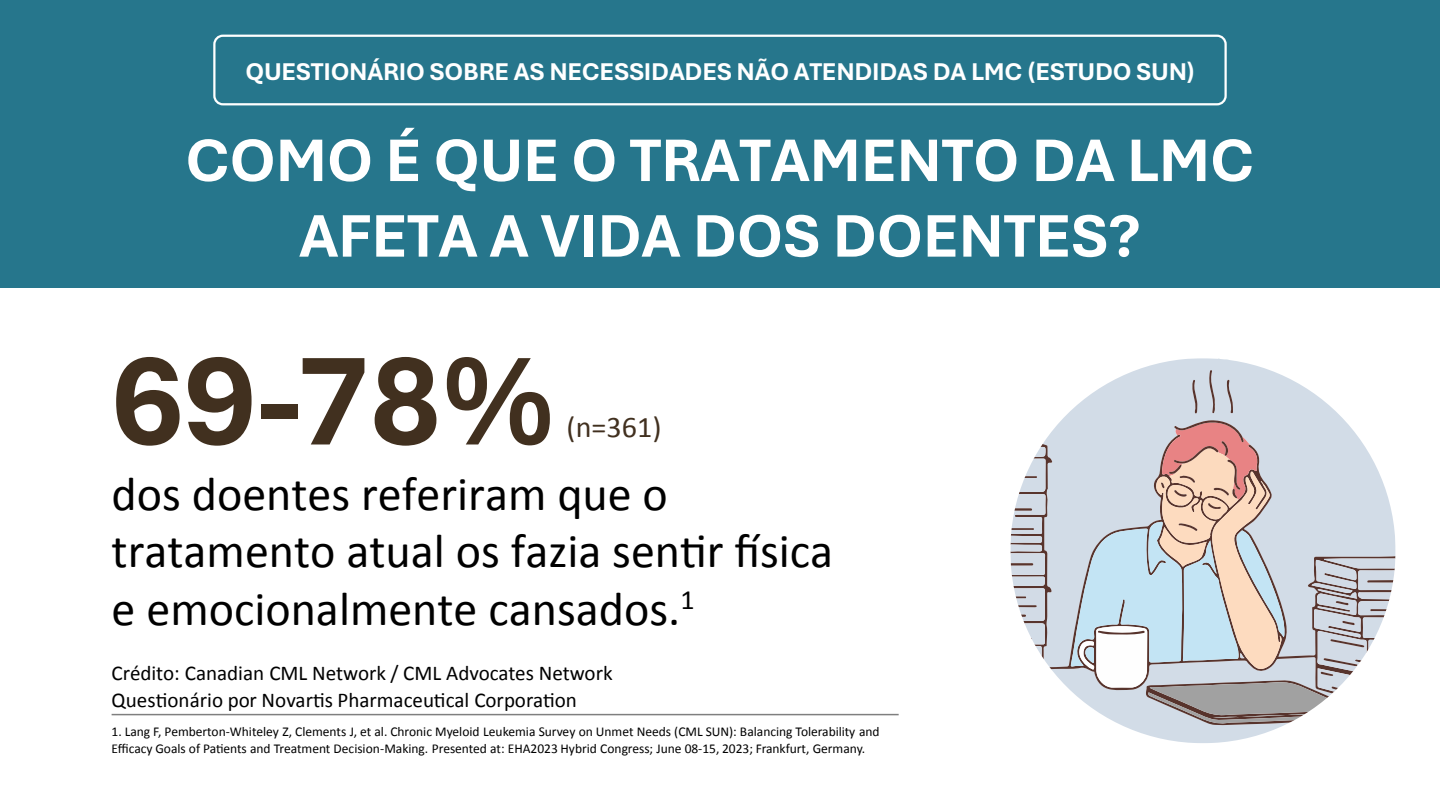
<style>
.page{position:relative;width:1440px;height:810px;background:#26768c}
.page>*{position:absolute;margin:0;border:0;box-sizing:border-box;transform-origin:0 0}
.t1{font:700 135px "Aptos";color:#41301f}
.t2{font:700 63px/75.6px "Aptos";letter-spacing:-.005em;color:#fff;text-align:center}
.t3{font:48px/57.6px "Calibri";color:#000}
.t4{font:30px "Calibri";color:#41301f}
.t5{font:700 25.5px "Aptos";letter-spacing:-.01em;color:#fff}
.t6{font:21px/27px "Calibri";color:#000}
.t7{font:13.5px/17.4px "Calibri";color:#000}
</style>
<div class="page">
<div style="left:0;top:289px;width:1440px;height:521px;background:#fff"></div>
<svg style="left:1010px;top:358px;width:386px;height:385px"></svg>
<hr style="left:112px;top:714px;width:787px;height:1px;background:#7f7f7f">
<div style="left:213px;top:35px;width:1014px;height:70px;border:2px solid #fff;border-radius:9px"></div>
<h3 class="t5" style="left:245px;top:55px;width:950px">QUESTIONÁRIO SOBRE AS NECESSIDADES NÃO ATENDIDAS DA LMC (ESTUDO SUN)</h3>
<h2 class="t2" style="left:185px;top:120px;width:1071px">COMO É QUE O TRATAMENTO DA LMC<br>AFETA A VIDA DOS DOENTES?</h2>
<h1 class="t1" style="left:112px;top:308px;width:445px">69-78%</h1>
<h3 class="t4" style="left:567px;top:406px;width:96px">(n=361)</h3>
<h3 class="t3" style="left:112px;top:464px;width:723px">dos doentes referiram que o tratamento atual os fazia sentir física e emocionalmente cansados.<sup>1</sup></h3>
<h3 class="t6" style="left:112px;top:659px;width:503px">Crédito: Canadian CML Network / CML Advocates Network<br>Questionário por Novartis Pharmaceutical Corporation</h3>
<p class="t7" style="left:112px;top:722px;width:769px">1. Lang F, Pemberton-Whiteley Z, Clements J, et al. Chronic Myeloid Leukemia Survey on Unmet Needs (CML SUN): Balancing Tolerability and<br>Efficacy Goals of Patients and Treatment Decision-Making. Presented at: EHA2023 Hybrid Congress; June 08-15, 2023; Frankfurt, Germany.</p>
</div>
